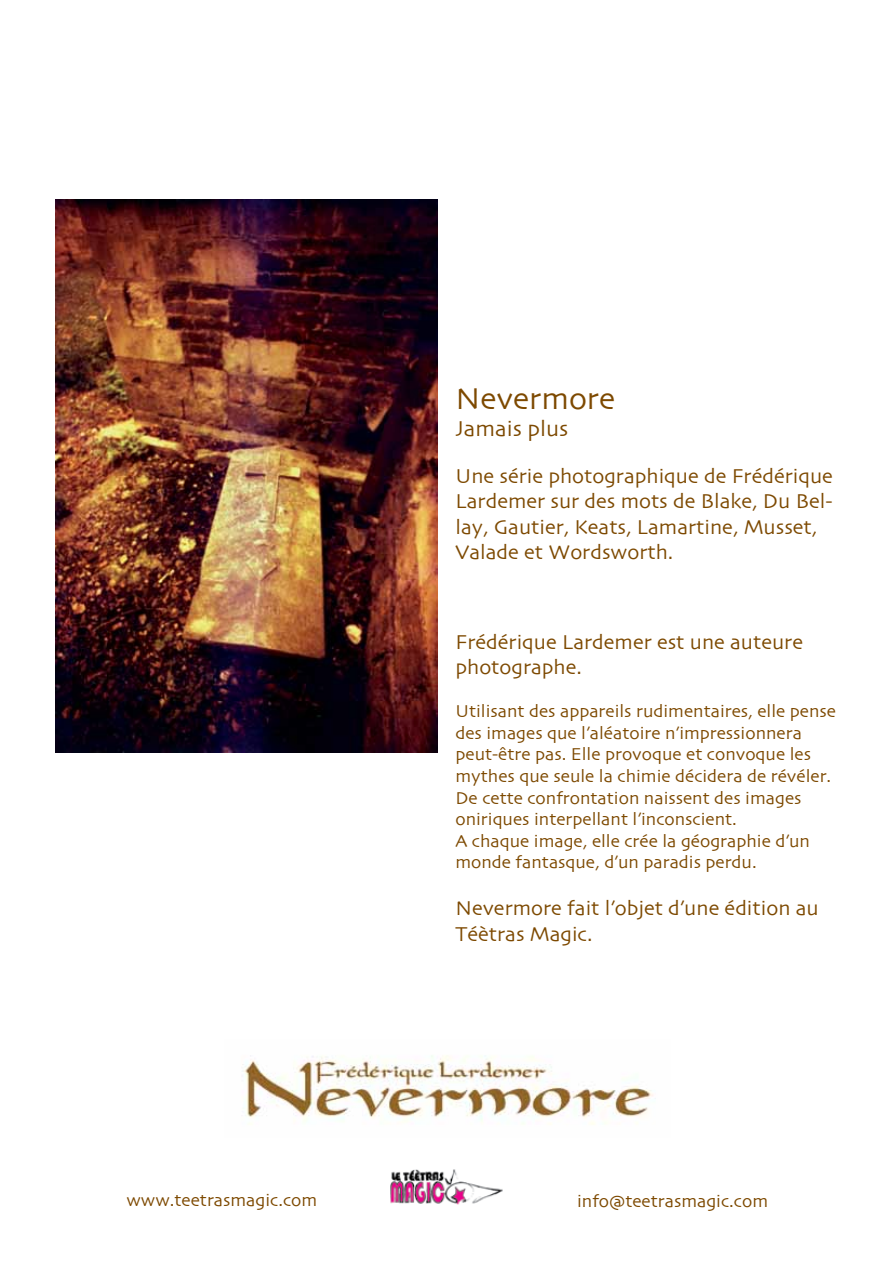
<style>
.page{position:relative;width:893px;height:1263px;background:#fff}
.page>*{position:absolute;margin:0;border:0;box-sizing:border-box;transform-origin:0 0}
.t1{font:31.5px "Skia";color:#7d4900}
.t2{font:22.5px "Skia";color:#7d4900}
.t3{font:21px/25.2px "Skia";color:#7d4900}
.t4{font:18px/21.6px "Skia";color:#7d4900}
</style>
<div class="page">
<img style="left:242px;top:1055px;width:414px;height:70px">
<img style="left:390px;top:1169px;width:113px;height:36px">
<img style="left:56px;top:200px;width:381px;height:552px">
<h1 class="t1" style="left:455px;top:380px;width:161px">Nevermore</h1>
<p class="t2" style="left:455px;top:416px;width:114px">Jamais plus</p>
<p class="t3" style="left:455px;top:465px;width:379px">Une série photographique de Frédérique Lardemer sur des mots de Blake, Du Bel&shy;lay, Gautier, Keats, Lamartine, Musset, Valade et Wordsworth.</p>
<p class="t3" style="left:455px;top:631px;width:349px">Frédérique Lardemer est une auteure photographe.</p>
<p class="t4" style="left:455px;top:702px;width:382px">Utilisant des appareils rudimentaires, elle pense des images que l’aléatoire n’impressionnera peut-être pas. Elle provoque et convoque les mythes que seule la chimie décidera de révéler.<br>De cette confrontation naissent des images oniriques interpellant l’inconscient.<br>A chaque image, elle crée la géographie d’un monde fantasque, d’un paradis perdu.</p>
<p class="t3" style="left:455px;top:897px;width:365px">Nevermore fait l’objet d’une édition au<br>Téètras Magic.</p>
<p class="t4" style="left:126px;top:1191px;width:192px">www.teetrasmagic.com</p>
<p class="t4" style="left:577px;top:1191px;width:193px">info@teetrasmagic.com</p>
</div>
